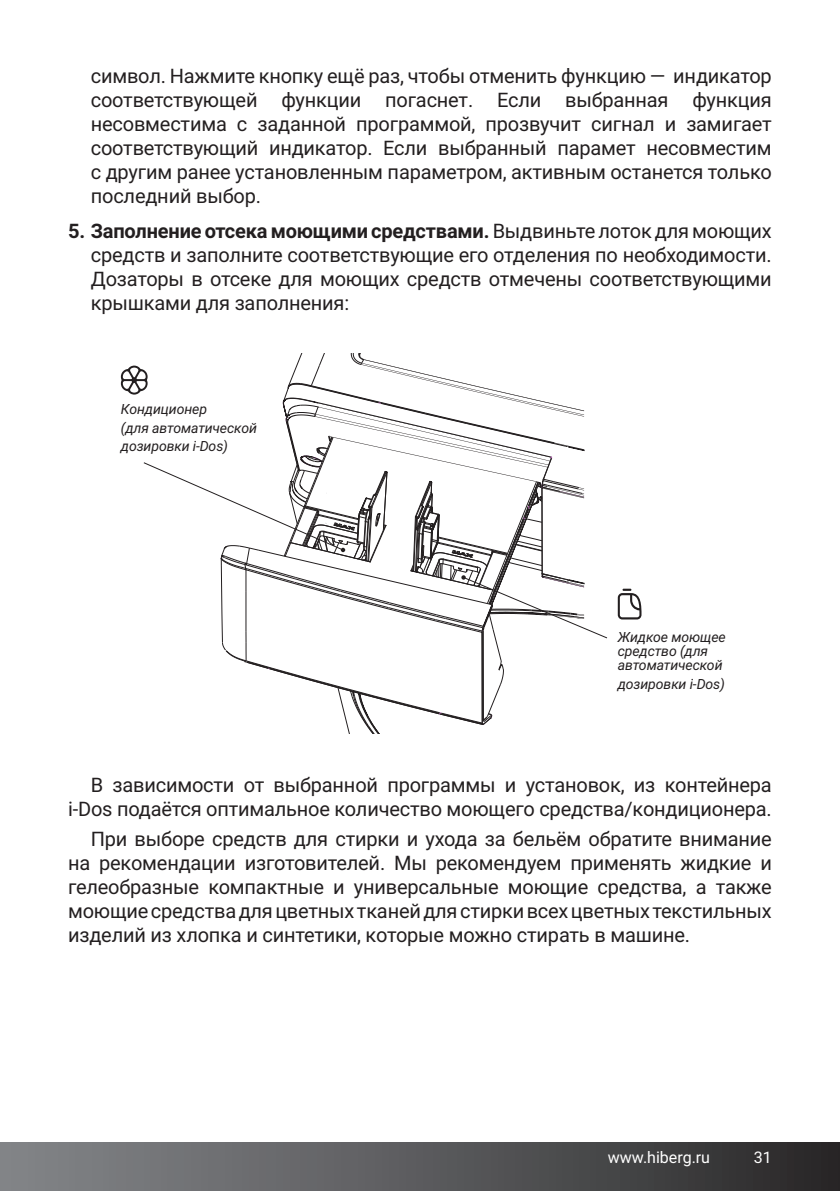
<style>
.page{position:relative;width:840px;height:1191px;background:#fff}
.page>*{position:absolute;margin:0;border:0;box-sizing:border-box;transform-origin:0 0}
.t1{font:20px/24px "Roboto";letter-spacing:-.01em;color:#231f20;text-align:justify}
.t2{font:16px "Roboto";color:#fff}
.t3{font:italic 14px/14px "Roboto";letter-spacing:-.01em;color:#231f20}
.s1{font-weight:700}
</style>
<div class="page">
<div style="left:0;top:1142px;width:839px;height:49px;background:linear-gradient(to right,#86888c,#2b2a2b)"></div>
<svg style="left:121px;top:353px;width:486px;height:380px"></svg>
<svg style="left:617px;top:588px;width:24px;height:31px"></svg>
<p class="t1" style="left:91px;top:63px;width:682px">символ. Нажмите кнопку ещё раз, чтобы отменить функцию — индикатор соответствующей функции погаснет. Если выбранная функция несовместима с заданной программой, прозвучит сигнал и замигает соответствующий индикатор. Если выбранный парамет несовместим с другим ранее установленным параметром, активным останется только последний выбор.</p>
<p class="t1" style="left:91px;top:219px;width:682px;text-indent:-23px"><span class="s1">5. Заполнение отсека моющими средствами.</span> Выдвиньте лоток для моющих средств и заполните соответствующие его отделения по необходимости.<br>Дозаторы в отсеке для моющих средств отмечены соответствующими крышками для заполнения:</p>
<p class="t3" style="left:121px;top:401px;width:88px">Кондиционер</p>
<p class="t3" style="left:121px;top:420px;width:137px">(для автоматической</p>
<p class="t3" style="left:121px;top:438px;width:109px">дозировки i-Dos)</p>
<p class="t3" style="left:617px;top:630px;width:110px">Жидкое моющее средство (для автоматической</p>
<p class="t3" style="left:617px;top:676px;width:109px">дозировки i-Dos)</p>
<p class="t1" style="left:68px;top:772px;width:704px;text-align:right">В зависимости от выбранной программы и установок, из контейнера i-Dos подаётся оптимальное количество моющего средства/кондиционера.</p>
<p class="t1" style="left:68px;top:826px;width:705px;text-indent:23px">При выборе средств для стирки и ухода за бельём обратите внимание на рекомендации изготовителей. Мы рекомендуем применять жидкие и гелеобразные компактные и универсальные моющие средства, а также моющие средства для цветных тканей для стирки всех цветных текстильных изделий из хлопка и синтетики, которые можно стирать в машине.</p>
<p class="t2" style="left:607px;top:1145px;width:104px">www.hiberg.ru</p>
<p class="t2" style="left:753px;top:1145px;width:19px">31</p>
</div>
